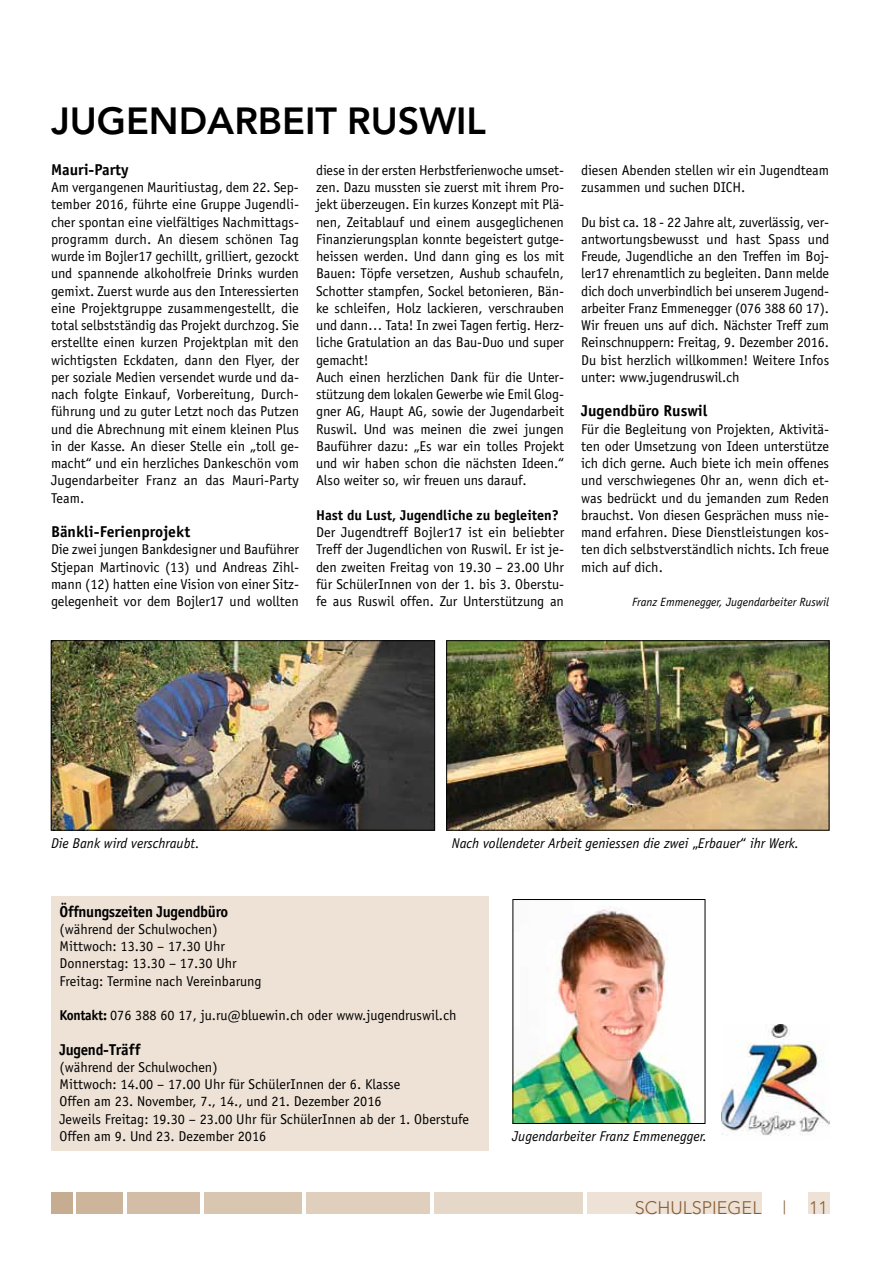
<style>
.page{position:relative;width:893px;height:1263px;background:#fff}
.page>*{position:absolute;margin:0;border:0;box-sizing:border-box;transform-origin:0 0}
.t1{font:800 37.5px "Avenir";color:#000}
.t2{font:300 18px "Avenir";color:#865d36}
.t3{font:700 15.75px "Officina Sans";color:#000}
.t4{font:700 15.75px "Officina Sans";letter-spacing:-.02em;color:#000;scale:.95 1}
.t5{font:14.25px/17.2px "Officina Sans";letter-spacing:-.005em;color:#000;text-align:justify}
.t6{font:italic 14.25px "Officina Sans";color:#000}
.t7{font:700 14.25px "Officina Sans";color:#000}
.t8{font:italic 12px "Officina Sans";color:#000}
.s1{font-style:normal}
.s2{font-weight:700}
</style>
<div class="page">
<div style="left:808px;top:1193px;width:21px;height:21px;background:#eee2d6"></div>
<div style="left:587px;top:1193px;width:174px;height:21px;background:#eee2d6"></div>
<div style="left:434px;top:1193px;width:149px;height:21px;background:#e6d8c9"></div>
<div style="left:306px;top:1193px;width:123px;height:21px;background:#e0cfbc"></div>
<div style="left:204px;top:1193px;width:98px;height:21px;background:#d9c6b1"></div>
<div style="left:128px;top:1193px;width:72px;height:21px;background:#d3bda7"></div>
<div style="left:77px;top:1193px;width:46px;height:21px;background:#cdb59c"></div>
<div style="left:51px;top:1193px;width:21px;height:21px;background:#c6ac91"></div>
<div style="left:51px;top:896px;width:438px;height:254px;background:#eee2d6"></div>
<img style="left:51px;top:640px;width:384px;height:188px">
<div style="left:51px;top:641px;width:384px;height:189px;border:1px solid #000"></div>
<img style="left:446px;top:640px;width:383px;height:188px">
<div style="left:446px;top:641px;width:383px;height:189px;border:1px solid #000"></div>
<img style="left:515px;top:909px;width:179px;height:213px">
<div style="left:513px;top:899px;width:192px;height:225px;border:1px solid #000"></div>
<img style="left:721px;top:1024px;width:108px;height:112px">
<h1 class="t1" style="left:51px;top:99px;width:436px">JUGENDARBEIT RUSWIL</h1>
<p class="t3" style="left:51px;top:160px;width:79px">Mauri-Party</p>
<p class="t5" style="left:51px;top:179px;width:250px">Am vergangenen Mauritiustag, dem 22. Sep&shy;tember 2016, führte eine Gruppe Jugendli&shy;cher spontan eine vielfältiges Nachmittags&shy;programm durch. An diesem schönen Tag wurde im Bojler17 gechillt, grilliert, gezockt und spannende alkoholfreie Drinks wurden gemixt. Zuerst wurde aus den Interessierten eine Projektgruppe zusammengestellt, die total selbstständig das Projekt durchzog. Sie erstellte einen kurzen Projektplan mit den wichtigsten Eckdaten, dann den Flyer, der per soziale Medien versendet wurde und da&shy;nach folgte Einkauf, Vorbereitung, Durch&shy;führung und zu guter Letzt noch das Putzen und die Abrechnung mit einem kleinen Plus in der Kasse. An dieser Stelle ein „toll ge&shy;macht“ und ein herzliches Dankeschön vom Jugendarbeiter Franz an das Mauri-Party Team.</p>
<p class="t3" style="left:51px;top:522px;width:141px">Bänkli-Ferienprojekt</p>
<p class="t5" style="left:51px;top:541px;width:250px">Die zwei jungen Bankdesigner und Bauführer Stjepan Martinovic (13) und Andreas Zihl&shy;mann (12) hatten eine Vision von einer Sitz&shy;gelegenheit vor dem Bojler17 und wollten</p>
<p class="t5" style="left:316px;top:161px;width:250px;text-align:left">diese in der ersten Herbstferienwoche umset&shy;zen. Dazu mussten sie zuerst mit ihrem Pro&shy;jekt überzeugen. Ein kurzes Konzept mit Plä&shy;nen, Zeitablauf und einem ausgeglichenen Finanzierungsplan konnte begeistert gutge&shy;heissen werden. Und dann ging es los mit Bauen: Töpfe versetzen, Aushub schaufeln, Schotter stampfen, Sockel betonieren, Bän&shy;ke schleifen, Holz lackieren, verschrauben und dann… Tata! In zwei Tagen fertig. Herz&shy;liche Gratulation an das Bau-Duo und super gemacht!<br>Auch einen herzlichen Dank für die Unter&shy;stützung dem lokalen Gewerbe wie Emil Glog&shy;gner AG, Haupt AG, sowie der Jugendarbeit Ruswil. Und was meinen die zwei jungen Bauführer dazu: „Es war ein tolles Projekt und wir haben schon die nächsten Ideen.“ Also weiter so, wir freuen uns darauf.</p>
<p class="t7" style="left:316px;top:506px;width:244px">Hast du Lust, Jugendliche zu begleiten?</p>
<p class="t5" style="left:316px;top:524px;width:250px">Der Jugendtreff Bojler17 ist ein beliebter Treff der Jugendlichen von Ruswil. Er ist je&shy;den zweiten Freitag von 19.30 – 23.00 Uhr für SchülerInnen von der 1. bis 3. Oberstu&shy;fe aus Ruswil offen. Zur Unterstützung an</p>
<p class="t5" style="left:581px;top:161px;width:250px">diesen Abenden stellen wir ein Jugendteam zusammen und suchen DICH.</p>
<p class="t5" style="left:581px;top:213px;width:250px">Du bist ca. 18 - 22 Jahre alt, zuverlässig, ver&shy;antwortungsbewusst und hast Spass und Freude, Jugendliche an den Treffen im Boj&shy;ler17 ehrenamtlich zu begleiten. Dann melde dich doch unverbindlich bei unserem Jugend&shy;arbeiter Franz Emmenegger (076 388 60 17).<br>Wir freuen uns auf dich. Nächster Treff zum Reinschnuppern: Freitag, 9. Dezember 2016.<br>Du bist herzlich willkommen! Weitere Infos unter: www.jugendruswil.ch</p>
<p class="t3" style="left:581px;top:401px;width:128px">Jugendbüro Ruswil</p>
<p class="t5" style="left:581px;top:420px;width:250px">Für die Begleitung von Projekten, Aktivitä&shy;ten oder Umsetzung von Ideen unterstütze ich dich gerne. Auch biete ich mein offenes und verschwiegenes Ohr an, wenn dich et&shy;was bedrückt und du jemanden zum Reden brauchst. Von diesen Gesprächen muss nie&shy;mand erfahren. Diese Dienstleistungen kos&shy;ten dich selbstverständlich nichts. Ich freue mich auf dich.</p>
<p class="t8" style="left:632px;top:595px;width:199px">Franz Emmenegger, Jugendarbeiter Ruswil</p>
<p class="t6" style="left:51px;top:834px;width:150px">Die Bank wird verschraubt.</p>
<p class="t6" style="left:452px;top:834px;width:349px">Nach vollendeter Arbeit geniessen die zwei <span class="s1">„</span>Erbauer<span class="s1">“</span> ihr Werk.</p>
<p class="t4" style="left:60px;top:901px;width:179px">Öffnungszeiten Jugendbüro</p>
<p class="t5" style="left:60px;top:920px;width:204px;text-align:left">(während der Schulwochen)<br>Mittwoch: 13.30 – 17.30 Uhr<br>Donnerstag: 13.30 – 17.30 Uhr<br>Freitag: Termine nach Vereinbarung</p>
<p class="t5" style="left:60px;top:1007px;width:398px"><span class="s2">Kontakt:</span> 076 388 60 17, ju.ru@bluewin.ch oder www.jugendruswil.ch</p>
<p class="t4" style="left:60px;top:1039px;width:87px">Jugend-Träff</p>
<p class="t5" style="left:60px;top:1058px;width:411px;text-align:left">(während der Schulwochen)<br>Mittwoch: 14.00 – 17.00 Uhr für SchülerInnen der 6. Klasse<br>Offen am 23. November, 7., 14., und 21. Dezember 2016<br>Jeweils Freitag: 19.30 – 23.00 Uhr für SchülerInnen ab der 1. Oberstufe Offen am 9. Und 23. Dezember 2016</p>
<p class="t6" style="left:512px;top:1128px;width:196px">Jugendarbeiter Franz Emmenegger.</p>
<p class="t2" style="left:635px;top:1197px;width:153px">SCHULSPIEGEL |</p>
<p class="t2" style="left:809px;top:1197px;width:20px">11</p>
</div>
